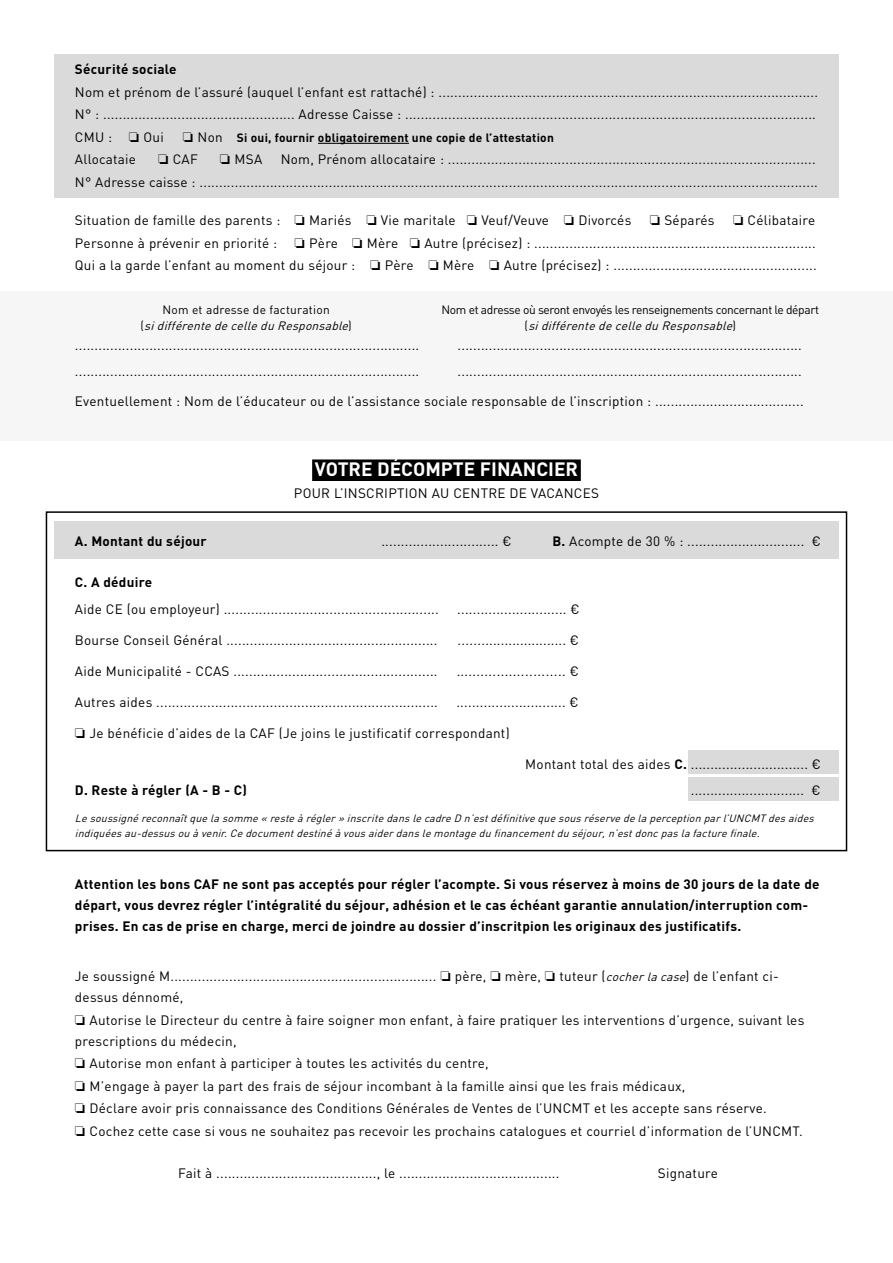
<style>
.page{position:relative;width:893px;height:1263px;background:#fff}
.page>*{position:absolute;margin:0;border:0;box-sizing:border-box;transform-origin:0 0}
.t1{font:700 19.05px "DIN";color:#fff}
.t2{font:13.5px/22.5px "DIN";letter-spacing:.02em;color:#000}
.t3{font:700 13.5px/21px "DIN";letter-spacing:.02em;color:#000}
.t4{font:12px/16.5px "DIN";letter-spacing:-.03em;color:#000;text-align:center}
.t5{font:italic 12px/16.5px "DIN";color:#000;text-align:center}
.t6{font:700 12px "DIN";letter-spacing:.02em;color:#000}
.t7{font:italic 10.5px/15px "DIN";color:#000}
.s1{font-weight:400;font-size:13.5px}
.s2{font-style:normal}
.s3{font-style:italic}
.s4{font-weight:700}
.s5{font-style:italic;font-size:12px}
</style>
<div class="page">
<div style="left:54px;top:54px;width:785px;height:143px;background:#dadada"></div>
<div style="left:0;top:291px;width:893px;height:150px;background:#f6f6f6"></div>
<hr style="left:318px;top:143px;width:91px;height:1px;background:#000">
<div style="left:54px;top:521px;width:785px;height:38px;background:#dadada"></div>
<div style="left:689px;top:750px;width:150px;height:24px;background:#dadada"></div>
<div style="left:689px;top:777px;width:150px;height:24px;background:#dadada"></div>
<div style="left:46px;top:511px;width:801px;height:340px;border:2px solid #000"></div>
<div style="left:312px;top:459px;width:269px;height:22px;background:#000"></div>
<p class="t3" style="left:75px;top:58px;width:103px">Sécurité sociale</p>
<p class="t2" style="left:75px;top:80px;width:745px">Nom et prénom de l’assuré (auquel l’enfant est rattaché) : .................................................................................................<br>N° : ................................................. Adresse Caisse : .........................................................................................................<br>CMU : □ Oui</p>
<p class="t6" style="left:183px;top:130px;width:372px">□ <span class="s1">Non</span> Si oui, fournir obligatoirement une copie de l’attestation</p>
<p class="t2" style="left:75px;top:148px;width:744px;text-align:right">Nom, Prénom allocataire : ..............................................................................................<br>N° Adresse caisse : ..............................................................................................................................................................</p>
<p class="t2" style="left:75px;top:209px;width:558px">Situation de famille des parents : □ Mariés □ Vie maritale □ Veuf/Veuve □ Divorcés</p>
<p class="t2" style="left:650px;top:209px;width:66px">□ Séparés</p>
<p class="t2" style="left:733px;top:209px;width:84px">□ Célibataire</p>
<p class="t2" style="left:75px;top:231px;width:204px">Personne à prévenir en priorité :</p>
<p class="t2" style="left:75px;top:148px;width:63px">Allocataie</p>
<p class="t2" style="left:158px;top:148px;width:41px">□ CAF</p>
<p class="t2" style="left:220px;top:148px;width:44px">□ MSA</p>
<p class="t2" style="left:75px;top:231px;width:743px;text-align:right">□ Père □ Mère □ Autre (précisez) : ........................................................................<br>Qui a la garde l’enfant au moment du séjour : □ Père □ Mère □ Autre (précisez) : ....................................................</p>
<p class="t5" style="left:140px;top:301px;width:213px"><span class="s2">Nom et adresse de facturation<br>(</span> sidifférentedecelledu Responsable<span class="s2">)</span></p>
<p class="t4" style="left:441px;top:301px;width:379px">Nom et adresse où seront envoyés les renseignements concernant le départ ( <span class="s3">sidifférentedecelledu Responsable</span>)</p>
<p class="t2" style="left:75px;top:331px;width:346px;line-height:26.7px">........................................................................................ ........................................................................................</p>
<p class="t2" style="left:458px;top:331px;width:346px;line-height:26.7px">........................................................................................ ........................................................................................</p>
<p class="t2" style="left:75px;top:389px;width:730px">Eventuellement : Nom de l’éducateur ou de l’assistance sociale responsable de l’inscription : ......................................</p>
<h1 class="t1" style="left:315px;top:456px;width:265px">VOTRE DÉCOMPTE FINANCIER</h1>
<p class="t2" style="left:294px;top:482px;width:307px">POUR L’INSCRIPTION AU CENTRE DE VACANCES</p>
<p class="t3" style="left:75px;top:530px;width:133px">A. Montant du séjour</p>
<p class="t2" style="left:381px;top:529px;width:132px">.............................. €</p>
<p class="t2" style="left:552px;top:530px;width:270px"><span class="s4">B.</span> Acompte de 30 % : .............................. €</p>
<p class="t3" style="left:75px;top:571px;width:79px">C. A déduire</p>
<p class="t2" style="left:75px;top:597px;width:365px">Aide CE (ou employeur) .......................................................</p>
<p class="t2" style="left:457px;top:597px;width:124px">............................ €</p>
<p class="t2" style="left:75px;top:628px;width:364px">Bourse Conseil Général ......................................................</p>
<p class="t2" style="left:458px;top:628px;width:123px">............................ €</p>
<p class="t2" style="left:75px;top:659px;width:364px">Aide Municipalité - CCAS ....................................................</p>
<p class="t2" style="left:457px;top:659px;width:124px">........................... €</p>
<p class="t2" style="left:75px;top:690px;width:364px">Autres aides ........................................................................</p>
<p class="t2" style="left:456px;top:690px;width:124px">............................ €</p>
<p class="t2" style="left:75px;top:721px;width:436px">□ Je bénéficie d’aides de la CAF (Je joins le justificatif correspondant)</p>
<p class="t2" style="left:525px;top:752px;width:297px">Montant total des aides <span class="s4">C.</span> .............................. €</p>
<p class="t3" style="left:75px;top:779px;width:174px">D. Reste à régler (A - B - C)</p>
<p class="t2" style="left:691px;top:778px;width:131px">............................. €</p>
<p class="t7" style="left:75px;top:811px;width:744px">Lesoussignéreconnaîtquelasomme« resteàrégler» inscritedanslecadreD n’estdéfinitivequesousréservedelaperception parl’UNCMT desaides indiquéesau-dessusou àvenir.Cedocumentdestinéàvousaiderdanslemontagedu financementdu séjour,n’estdoncpaslafacturefinale.</p>
<p class="t3" style="left:75px;top:873px;width:746px">Attention les bons CAF ne sont pas acceptés pour régler l’acompte. Si vous réservez à moins de 30 jours de la date de départ, vous devrez régler l’intégralité du séjour, adhésion et le cas échéant garantie annulation/interruption com&shy;prises. En cas de prise en charge, merci de joindre au dossier d’inscritpion les originaux des justificatifs.</p>
<p class="t2" style="left:75px;top:966px;width:705px;line-height:21px">Je soussigné M.................................................................... □ père, □ mère, □ tuteur (<span class="s5">cocherlacase</span>) de l’enfant ci&shy;dessus dénnomé,</p>
<p class="t2" style="left:75px;top:1009px;width:731px;line-height:21px">□ Autorise le Directeur du centre à faire soigner mon enfant, à faire pratiquer les interventions d’urgence, suivant les prescriptions du médecin,</p>
<p class="t2" style="left:75px;top:1052px;width:415px">□ Autorise mon enfant à participer à toutes les activités du centre,</p>
<p class="t2" style="left:75px;top:1074px;width:612px">□ M’engage à payer la part des frais de séjour incombant à la famille ainsi que les frais médicaux,</p>
<p class="t2" style="left:75px;top:1097px;width:693px">□ Déclare avoir pris connaissance des Conditions Générales de Ventes de l’UNCMT et les accepte sans réserve.</p>
<p class="t2" style="left:75px;top:1119px;width:729px">□ Cochez cette case si vous ne souhaitez pas recevoir les prochains catalogues et courriel d’information de l’UNCMT.</p>
<p class="t2" style="left:178px;top:1162px;width:383px">Fait à ........................................., le .........................................</p>
<p class="t2" style="left:658px;top:1162px;width:61px">Signature</p>
</div>
